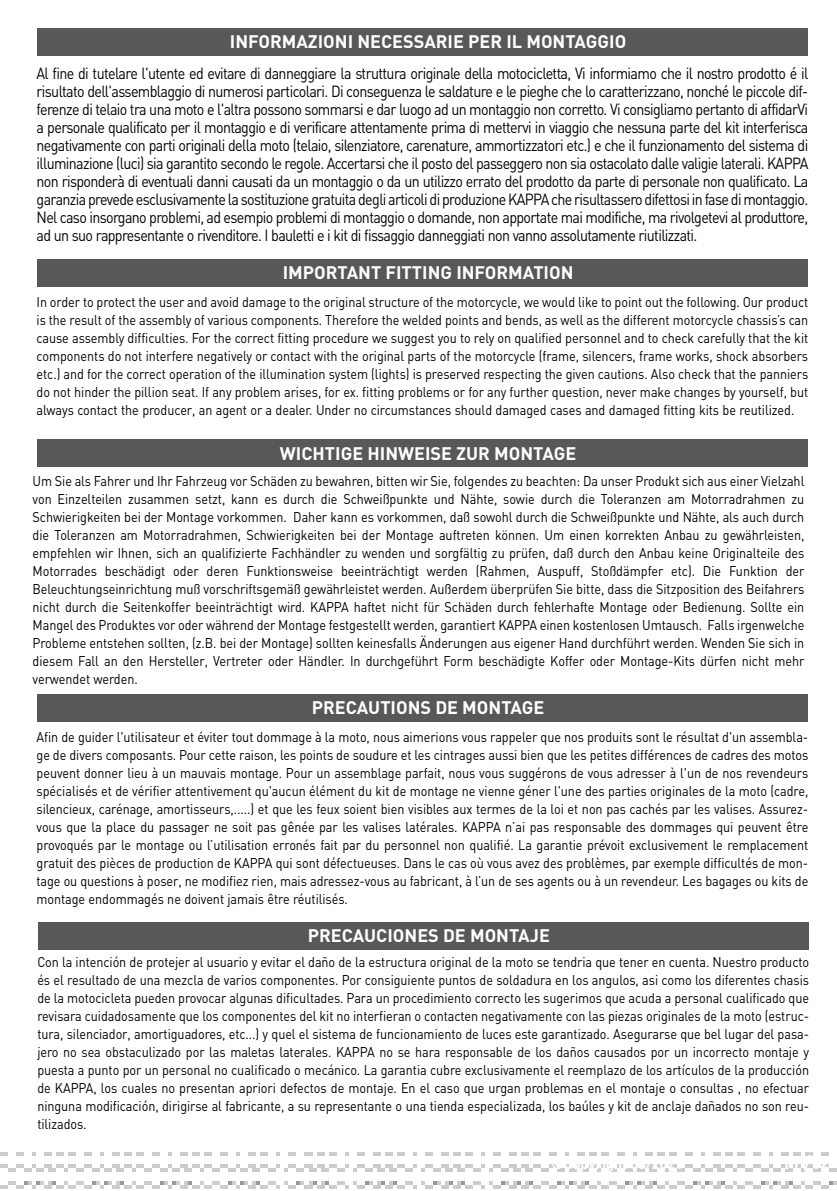
<style>
.page{position:relative;width:837px;height:1191px;background:#fff}
.page>*{position:absolute;margin:0;border:0;box-sizing:border-box;transform-origin:0 0}
.t1{font:700 18px "DIN";color:#fff}
.t2{font:16px/18px "DIN";letter-spacing:-.045em;color:#000;text-align:justify;scale:.89 1}
.t3{font:700 15px "DIN";letter-spacing:-.02em;color:#fff}
.t4{font:14px/18px "DIN";letter-spacing:-.005em;color:#000;text-align:justify;scale:.9 1}
</style>
<div class="page">
<img style="left:0;top:1152px;width:836px;height:37px">
<div style="left:37px;top:28px;width:770px;height:27px;background:#58585a"></div>
<div style="left:37px;top:259px;width:770px;height:27px;background:#58585a"></div>
<div style="left:37px;top:439px;width:770px;height:28px;background:#58585a"></div>
<div style="left:37px;top:694px;width:770px;height:27px;background:#58585a"></div>
<div style="left:38px;top:922px;width:770px;height:27px;background:#58585a"></div>
<p class="t1" style="left:230px;top:30px;width:398px">INFORMAZIONI NECESSARIE PER IL MONTAGGIO</p>
<p class="t2" style="left:37px;top:64px;width:868px">Al fine di tutelare l'utente ed evitare di danneggiare la struttura originale della motocicletta, Vi informiamo che il nostro prodotto é il risultato dell'assemblaggio di numerosi particolari. Di conseguenza le saldature e le pieghe che lo caratterizzano, nonché le piccole dif&shy;ferenze di telaio tra una moto e l'altra possono sommarsi e dar luogo ad un montaggio non corretto. Vi consigliamo pertanto di affidarVi a personale qualificato per il montaggio e di verificare attentamente prima di mettervi in viaggio che nessuna parte del kit interferisca negativamente con parti originali della moto (telaio, silenziatore, carenature, ammortizzatori etc.) e che il funzionamento del sistema di illuminazione (luci) sia garantito secondo le regole. Accertarsi che il posto del passeggero non sia ostacolato dalle valigie laterali. KAPPA non risponderà di eventuali danni causati da un montaggio o da un utilizzo errato del prodotto da parte di personale non qualificato. La garanzia prevede esclusivamente la sostituzione gratuita degli articoli di produzione KAPPA che risultassero difettosi in fase di montaggio.<br>Nel caso insorgano problemi, ad esempio problemi di montaggio o domande, non apportate mai modifiche, ma rivolgetevi al produttore, ad un suo rappresentante o rivenditore. I bauletti e i kit di fissaggio danneggiati non vanno assolutamente riutilizzati.</p>
<p class="t1" style="left:282px;top:261px;width:292px">IMPORTANT FITTING INFORMATION</p>
<p class="t4" style="left:37px;top:293px;width:858px">In order to protect the user and avoid damage to the original structure of the motorcycle, we would like to point out the following. Our product is the result of the assembly of various components. Therefore the welded points and bends, as well as the different motorcycle chassis’s can cause assembly difficulties. For the correct fitting procedure we suggest you to rely on qualified personnel and to check carefully that the kit components do not interfere negatively or contact with the original parts of the motorcycle (frame, silencers, frame works, shock absorbers etc.) and for the correct operation of the illumination system (lights) is preserved respecting the given cautions. Also check that the panniers do not hinder the pillion seat. If any problem arises, for ex. fitting problems or for any further question, never make changes by yourself, but always contact the producer, an agent or a dealer. Under no circumstances should damaged cases and damaged fitting kits be reutilized.</p>
<p class="t1" style="left:280px;top:441px;width:297px">WICHTIGE HINWEISE ZUR MONTAGE</p>
<p class="t4" style="left:33px;top:472px;width:858px">Um Sie als Fahrer und Ihr Fahrzeug vor Schäden zu bewahren, bitten wir Sie, folgendes zu beachten: Da unser Produkt sich aus einer Vielzahl von Einzelteilen zusammen setzt, kann es durch die Schweißpunkte und Nähte, sowie durch die Toleranzen am Motorradrahmen zu Schwierigkeiten bei der Montage vorkommen. Daher kann es vorkommen, daß sowohl durch die Schweißpunkte und Nähte, als auch durch die Toleranzen am Motorradrahmen, Schwierigkeiten bei der Montage auftreten können. Um einen korrekten Anbau zu gewährleisten, empfehlen wir Ihnen, sich an qualifizierte Fachhändler zu wenden und sorgfältig zu prüfen, daß durch den Anbau keine Originalteile des Motorrades beschädigt oder deren Funktionsweise beeinträchtigt werden (Rahmen, Auspuff, Stoßdämpfer etc). Die Funktion der Beleuchtungseinrichtung muß vorschriftsgemäß gewährleistet werden. Außerdem überprüfen Sie bitte, dass die Sitzposition des Beifahrers nicht durch die Seitenkoffer beeinträchtigt wird. KAPPA haftet nicht für Schäden durch fehlerhafte Montage oder Bedienung. Sollte ein Mangel des Produktes vor oder während der Montage festgestellt werden, garantiert KAPPA einen kostenlosen Umtausch. Falls irgenwelche Probleme entstehen sollten, (z.B. bei der Montage) sollten keinesfalls Änderungen aus eigener Hand durchführt werden. Wenden Sie sich in diesem Fall an den Hersteller, Vertreter oder Händler. In durchgeführt Form beschädigte Koffer oder Montage-Kits dürfen nicht mehr verwendet werden.</p>
<p class="t1" style="left:312px;top:696px;width:234px">PRECAUTIONS DE MONTAGE</p>
<p class="t4" style="left:37px;top:727px;width:858px">Afin de guider l'utilisateur et éviter tout dommage à la moto, nous aimerions vous rappeler que nos produits sont le résultat d'un assembla&shy;ge de divers composants. Pour cette raison, les points de soudure et les cintrages aussi bien que les petites différences de cadres des motos peuvent donner lieu à un mauvais montage. Pour un assemblage parfait, nous vous suggérons de vous adresser à l'un de nos revendeurs spécialisés et de vérifier attentivement qu'aucun élément du kit de montage ne vienne géner l'une des parties originales de la moto (cadre, silencieux, carénage, amortisseurs,.....) et que les feux soient bien visibles aux termes de la loi et non pas cachés par les valises. Assurez&shy;vous que la place du passager ne soit pas gênée par les valises latérales. KAPPA n’ai pas responsable des dommages qui peuvent être provoqués par le montage ou l’utilisation erronés fait par du personnel non qualifié. La garantie prévoit exclusivement le remplacement gratuit des pièces de production de KAPPA qui sont défectueuses. Dans le cas où vous avez des problèmes, par exemple difficultés de mon&shy;tage ou questions à poser, ne modifiez rien, mais adressez-vous au fabricant, à l’un de ses agents ou à un revendeur. Les bagages ou kits de montage endommagés ne doivent jamais être réutilisés.</p>
<p class="t1" style="left:308px;top:923px;width:243px">PRECAUCIONES DE MONTAJE</p>
<p class="t4" style="left:37px;top:953px;width:858px">Con la intención de protejer al usuario y evitar el daño de la estructura original de la moto se tendria que tener en cuenta. Nuestro producto és el resultado de una mezcla de varios componentes. Por consiguiente puntos de soldadura en los angulos, asi como los diferentes chasis de la motocicleta pueden provocar algunas dificultades. Para un procedimiento correcto les sugerimos que acuda a personal cualificado que revisara cuidadosamente que los componentes del kit no interfieran o contacten negativamente con las piezas originales de la moto (estruc&shy;tura, silenciador, amortiguadores, etc...) y quel el sistema de funcionamiento de luces este garantizado. Asegurarse que bel lugar del pasa&shy;jero no sea obstaculizado por las maletas laterales. KAPPA no se hara responsable de los daños causados por un incorrecto montaje y puesta a punto por un personal no cualificado o mecánico. La garantia cubre exclusivamente el reemplazo de los artículos de la producción de KAPPA, los cuales no presentan apriori defectos de montaje. En el caso que urgan problemas en el montaje o consultas , no efectuar ninguna modificación, dirigirse al fabricante, a su representante o una tienda especializada, los baúles y kit de anclaje dañados no son reu&shy;tilizados.</p>
<p class="t3" style="left:551px;top:1153px;width:134px">©Copyright 03/2021</p>
<p class="t1" style="left:781px;top:1150px;width:50px">11 /12</p>
</div>
